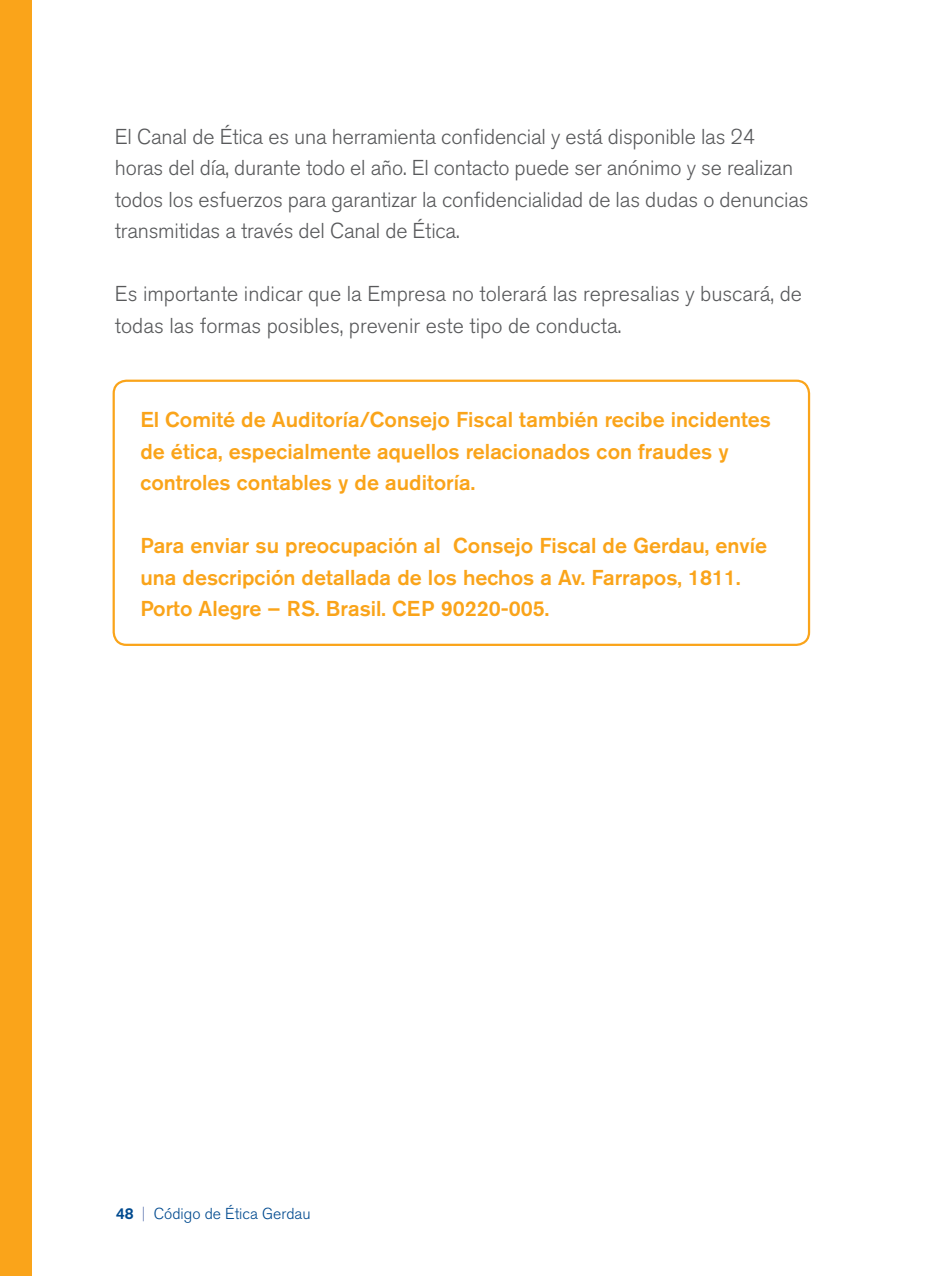
<style>
.page{position:relative;width:925px;height:1276px;background:#fff}
.page>*{position:absolute;margin:0;border:0;box-sizing:border-box;transform-origin:0 0}
.t1{font:300 21.38px/31.5px "Akzidenz Grotesk BE";letter-spacing:-.01em;color:#58595b}
.t2{font:500 21.38px/31.5px "Akzidenz Grotesk BE";color:#faa41a}
.t3{font:300 15.75px "Akzidenz Grotesk BE";color:#004a8f}
.s1{font-weight:500}
.s2{color:#778bbc}
</style>
<div class="page">
<div style="left:113px;top:379px;width:697px;height:267px;border:2px solid #faa41a;border-radius:13px"></div>
<div style="left:0;top:0;width:32px;height:1276px;background:#faa41a"></div>
<p class="t1" style="left:115px;top:121px;width:695px">El Canal de Ética es una herramienta confidencial y está disponible las 24 horas del día, durante todo el año. El contacto puede ser anónimo y se realizan todos los esfuerzos para garantizar la confidencialidad de las dudas o denuncias transmitidas a través del Canal de Ética.</p>
<p class="t1" style="left:115px;top:278px;width:689px">Es importante indicar que la Empresa no tolerará las represalias y buscará, de todas las formas posibles, prevenir este tipo de conducta.</p>
<p class="t2" style="left:140px;top:403px;width:632px">El Comité de Auditoría/Consejo Fiscal también recibe incidentes de ética, especialmente aquellos relacionados con fraudes y controles contables y de auditoría.</p>
<p class="t2" style="left:140px;top:529px;width:628px">Para enviar su preocupación al Consejo Fiscal de Gerdau, envíe una descripción detallada de los hechos a Av. Farrapos, 1811.<br>Porto Alegre – RS. Brasil. CEP 90220-005.</p>
<p class="t3" style="left:116px;top:1204px;width:196px"><span class="s1">48</span> <span class="s2">|</span> Código de Ética Gerdau</p>
</div>
